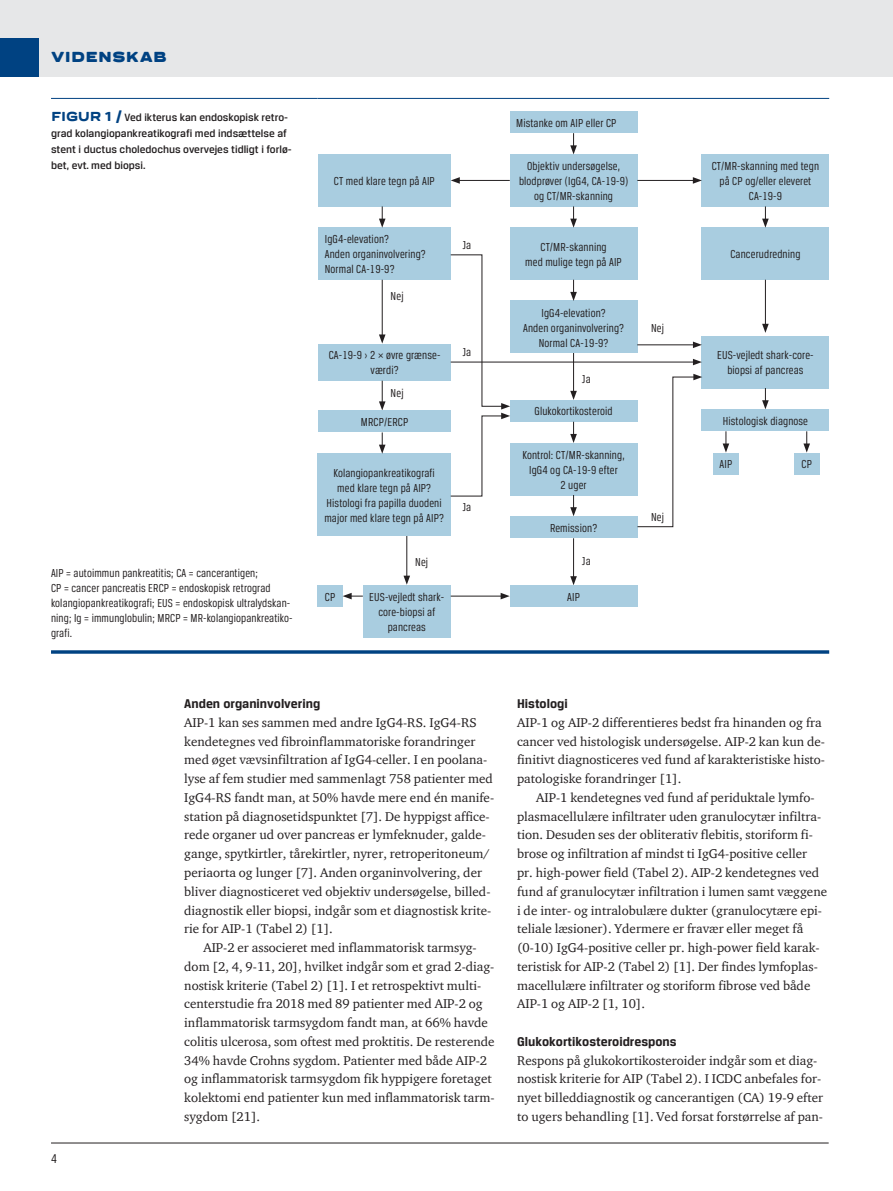
<style>
.page{position:relative;width:893px;height:1191px;background:#fff}
.page>*{position:absolute;margin:0;border:0;box-sizing:border-box;transform-origin:0 0}
.t1{font:900 expanded 15px "Praktika Rnd";letter-spacing:.025em;color:#004282}
.t2{font:700 13.5px "Breuer Text";color:#231f20}
.t3{font:13.5px "Breuer Condensed";color:#231f20}
.t4{font:13.05px/18.8px "ITC Charter Com";color:#231f20}
.t5{font:12.3px/15px "Breuer Condensed";letter-spacing:.01em;color:#231f20;text-align:center}
.t6{font:500 11.25px/15.8px "Breuer Text";color:#231f20}
.s1{font-family:"Praktika Rnd";font-weight:800;font-stretch:expanded;font-size:13.5px;color:#004282}
</style>
<div class="page">
<hr style="left:51px;top:1142px;width:778px;height:1px;background:#231f20">
<div style="left:0;top:0;width:893px;height:77px;background:#e6e7e8"></div>
<div style="left:0;top:38px;width:38px;height:39px;background:#004282"></div>
<hr style="left:51px;top:98px;width:266px;height:1px;background:#004282">
<hr style="left:317px;top:98px;width:512px;height:1px;background:#004282">
<div style="left:318px;top:154px;width:133px;height:52px;background:#a9cde0"></div>
<div style="left:318px;top:228px;width:133px;height:52px;background:#a9cde0"></div>
<div style="left:318px;top:344px;width:133px;height:37px;background:#a9cde0"></div>
<div style="left:702px;top:409px;width:127px;height:22px;background:#a9cde0"></div>
<div style="left:713px;top:452px;width:26px;height:22px;background:#a9cde0"></div>
<div style="left:794px;top:452px;width:25px;height:22px;background:#a9cde0"></div>
<div style="left:702px;top:336px;width:127px;height:52px;background:#a9cde0"></div>
<div style="left:702px;top:228px;width:127px;height:52px;background:#a9cde0"></div>
<div style="left:702px;top:154px;width:127px;height:52px;background:#a9cde0"></div>
<hr style="left:765px;top:280px;width:1px;height:46px;background:#231f20">
<svg style="left:762px;top:324px;width:7px;height:9px"></svg>
<svg style="left:762px;top:388px;width:7px;height:21px"></svg>
<svg style="left:723px;top:431px;width:6px;height:21px"></svg>
<svg style="left:803px;top:431px;width:7px;height:21px"></svg>
<svg style="left:762px;top:206px;width:7px;height:22px"></svg>
<hr style="left:382px;top:280px;width:1px;height:57px;background:#231f20">
<svg style="left:379px;top:334px;width:6px;height:9px"></svg>
<svg style="left:379px;top:381px;width:6px;height:29px"></svg>
<hr style="left:573px;top:353px;width:1px;height:40px;background:#231f20">
<svg style="left:570px;top:391px;width:7px;height:9px"></svg>
<hr style="left:407px;top:536px;width:1px;height:42px;background:#231f20">
<svg style="left:403px;top:575px;width:7px;height:10px"></svg>
<svg style="left:379px;top:206px;width:6px;height:22px"></svg>
<div style="left:318px;top:410px;width:133px;height:22px;background:#a9cde0"></div>
<div style="left:317px;top:454px;width:134px;height:82px;background:#a9cde0"></div>
<svg style="left:379px;top:432px;width:6px;height:22px"></svg>
<div style="left:510px;top:301px;width:127px;height:52px;background:#a9cde0"></div>
<div style="left:510px;top:111px;width:127px;height:22px;background:#a9cde0"></div>
<div style="left:510px;top:154px;width:127px;height:52px;background:#a9cde0"></div>
<div style="left:510px;top:228px;width:127px;height:52px;background:#a9cde0"></div>
<svg style="left:570px;top:133px;width:7px;height:21px"></svg>
<svg style="left:570px;top:206px;width:7px;height:22px"></svg>
<svg style="left:570px;top:280px;width:7px;height:21px"></svg>
<div style="left:510px;top:400px;width:127px;height:22px;background:#a9cde0"></div>
<div style="left:510px;top:443px;width:127px;height:52px;background:#a9cde0"></div>
<svg style="left:570px;top:422px;width:7px;height:21px"></svg>
<hr style="left:573px;top:538px;width:1px;height:40px;background:#231f20">
<svg style="left:570px;top:576px;width:7px;height:9px"></svg>
<div style="left:510px;top:516px;width:127px;height:22px;background:#a9cde0"></div>
<div style="left:510px;top:585px;width:127px;height:22px;background:#a9cde0"></div>
<svg style="left:570px;top:495px;width:7px;height:21px"></svg>
<hr style="left:457px;top:180px;width:53px;height:1px;background:#231f20">
<svg style="left:451px;top:177px;width:9px;height:7px"></svg>
<hr style="left:637px;top:180px;width:58px;height:1px;background:#231f20">
<svg style="left:693px;top:177px;width:9px;height:7px"></svg>
<svg style="left:450px;top:254px;width:60px;height:242px"></svg>
<div style="left:317px;top:585px;width:26px;height:22px;background:#a9cde0"></div>
<div style="left:363px;top:585px;width:88px;height:52px;background:#a9cde0"></div>
<svg style="left:343px;top:593px;width:20px;height:6px"></svg>
<hr style="left:451px;top:596px;width:52px;height:1px;background:#231f20">
<svg style="left:501px;top:593px;width:9px;height:6px"></svg>
<hr style="left:451px;top:362px;width:244px;height:1px;background:#231f20">
<svg style="left:693px;top:359px;width:9px;height:6px"></svg>
<hr style="left:637px;top:344px;width:58px;height:1px;background:#231f20">
<svg style="left:693px;top:341px;width:9px;height:7px"></svg>
<svg style="left:637px;top:374px;width:65px;height:153px"></svg>
<hr style="left:51px;top:650px;width:778px;height:3px;background:#004282">
<p class="t1" style="left:51px;top:43px;width:117px">VIDENSKAB</p>
<p class="t6" style="left:51px;top:110px;width:242px"><span class="s1">FIGUR 1 /</span> Ved ikterus kan endoskopisk retro&shy;grad kolangiopankreatikografi med indsættelse af stent i ductus choledochus overvejes tidligt i forlø&shy;bet, evt. med biopsi.</p>
<p class="t5" style="left:51px;top:565px;width:243px;text-align:left">AIP = autoimmun pankreatitis; CA = cancerantigen;<br>CP = cancer pancreatis ERCP = endoskopisk retrograd kolangiopankreatikografi; EUS = endoskopisk ultralydskan&shy;ning; Ig = immunglobulin; MRCP = MR-kolangiopankreatiko&shy;grafi.</p>
<p class="t5" style="left:334px;top:173px;width:102px">CT med klare tegn på AIP</p>
<p class="t5" style="left:325px;top:232px;width:102px;text-align:left">IgG4-elevation?<br>Anden organinvolvering?<br>Normal CA-19-9?</p>
<p class="t5" style="left:391px;top:288px;width:14px">Nej</p>
<p class="t5" style="left:329px;top:348px;width:113px">CA-19-9 › 2 × øvre grænse&shy;værdi?</p>
<p class="t5" style="left:391px;top:385px;width:14px">Nej</p>
<p class="t5" style="left:361px;top:414px;width:49px">MRCP/ERCP</p>
<p class="t5" style="left:324px;top:465px;width:121px">Kolangiopankreatikografi med klare tegn på AIP?<br>Histologi fra papilla duodeni major med klare tegn på AIP?</p>
<p class="t5" style="left:415px;top:554px;width:14px">Nej</p>
<p class="t5" style="left:462px;top:237px;width:10px">Ja</p>
<p class="t5" style="left:462px;top:345px;width:10px">Ja</p>
<p class="t5" style="left:462px;top:499px;width:10px">Ja</p>
<p class="t5" style="left:516px;top:115px;width:102px">Mistanke om AIP eller CP</p>
<p class="t5" style="left:519px;top:158px;width:111px">Objektiv undersøgelse, blodprøver (IgG4, CA-19-9) og CT/MR-skanning</p>
<p class="t5" style="left:525px;top:239px;width:98px">CT/MR-skanning<br>med mulige tegn på AIP</p>
<p class="t5" style="left:523px;top:305px;width:102px">IgG4-elevation?<br>Anden organinvolvering?<br>Normal CA-19-9?</p>
<p class="t5" style="left:582px;top:371px;width:10px">Ja</p>
<p class="t5" style="left:534px;top:404px;width:80px">Glukokortikosteroid</p>
<p class="t5" style="left:522px;top:447px;width:104px">Kontrol: CT/MR-skanning,<br>IgG4 og CA-19-9 efter<br>2 uger</p>
<p class="t5" style="left:550px;top:520px;width:49px">Remission?</p>
<p class="t5" style="left:582px;top:553px;width:10px">Ja</p>
<p class="t5" style="left:325px;top:589px;width:12px">CP</p>
<p class="t5" style="left:369px;top:589px;width:77px">EUS-vejledt shark-</p>
<p class="t5" style="left:567px;top:589px;width:14px">AIP</p>
<p class="t5" style="left:378px;top:604px;width:58px">core-biopsi af pancreas</p>
<p class="t5" style="left:651px;top:320px;width:14px">Nej</p>
<p class="t5" style="left:651px;top:509px;width:14px">Nej</p>
<p class="t5" style="left:712px;top:158px;width:109px">CT/MR-skanning med tegn på CP og/eller eleveret<br>CA-19-9</p>
<p class="t5" style="left:730px;top:247px;width:72px">Cancerudredning</p>
<p class="t5" style="left:717px;top:347px;width:98px">EUS-vejledt shark-core&shy;biopsi af pancreas</p>
<p class="t5" style="left:723px;top:413px;width:87px">Histologisk diagnose</p>
<p class="t5" style="left:720px;top:456px;width:14px">AIP</p>
<p class="t5" style="left:801px;top:456px;width:12px">CP</p>
<p class="t3" style="left:51px;top:1150px;width:7px">4</p>
<p class="t2" style="left:184px;top:696px;width:138px">Anden organinvolvering</p>
<p class="t4" style="left:184px;top:713px;width:311px">AIP-1 kan ses sammen med andre IgG4-RS. IgG4-RS kendetegnes ved fibroinflammatoriske forandringer med øget vævsinfiltration af IgG4-celler. I en poolana&shy;lyse af fem studier med sammenlagt 758 patienter med IgG4-RS fandt man, at 50% havde mere end én manife&shy;station på diagnosetidspunktet [7]. De hyppigst affice&shy;rede organer ud over pancreas er lymfeknuder, galde&shy;gange, spytkirtler, tårekirtler, nyrer, retroperitoneum/ periaorta og lunger [7]. Anden organinvolvering, der bliver diagnosticeret ved objektiv undersøgelse, billed&shy;diagnostik eller biopsi, indgår som et diagnostisk krite&shy;rie for AIP-1 (Tabel 2) [1].</p>
<p class="t4" style="left:184px;top:938px;width:312px;text-indent:19px">AIP-2 er associeret med inflammatorisk tarmsyg&shy;dom [2, 4, 9-11, 20], hvilket indgår som et grad 2-diag&shy;nostisk kriterie (Tabel 2) [1]. I et retrospektivt multi&shy;centerstudie fra 2018 med 89 patienter med AIP-2 og inflammatorisk tarmsygdom fandt man, at 66% havde colitis ulcerosa, som oftest med proktitis. De resterende 34% havde Crohns sygdom. Patienter med både AIP-2 og inflammatorisk tarmsygdom fik hyppigere foretaget kolektomi end patienter kun med inflammatorisk tarm&shy;sygdom [21].</p>
<p class="t2" style="left:517px;top:696px;width:52px">Histologi</p>
<p class="t4" style="left:517px;top:713px;width:310px">AIP-1 og AIP-2 differentieres bedst fra hinanden og fra cancer ved histologisk undersøgelse. AIP-2 kan kun de&shy;finitivt diagnosticeres ved fund af karakteristiske histo&shy;patologiske forandringer [1].</p>
<p class="t4" style="left:517px;top:788px;width:312px;text-indent:19px">AIP-1 kendetegnes ved fund af periduktale lymfo&shy;plasmacellulære infiltrater uden granulocytær infiltra&shy;tion. Desuden ses der obliterativ flebitis, storiform fi&shy;brose og infiltration af mindst ti IgG4-positive celler<br>pr. high-power field (Tabel 2). AIP-2 kendetegnes ved fund af granulocytær infiltration i lumen samt væggene i de inter- og intralobulære dukter (granulocytære epi&shy;teliale læsioner). Ydermere er fravær eller meget få (0-10) IgG4-positive celler pr. high-power field karak&shy;teristisk for AIP-2 (Tabel 2) [1]. Der findes lymfoplas&shy;macellulære infiltrater og storiform fibrose ved både AIP-1 og AIP-2 [1, 10].</p>
<p class="t2" style="left:517px;top:1033px;width:161px">Glukokortikosteroidrespons</p>
<p class="t4" style="left:517px;top:1050px;width:308px">Respons på glukokortikosteroider indgår som et diag&shy;nostisk kriterie for AIP (Tabel 2). I ICDC anbefales for&shy;nyet billeddiagnostik og cancerantigen (CA) 19-9 efter to ugers behandling [1]. Ved forsat forstørrelse af pan-</p>
</div>
